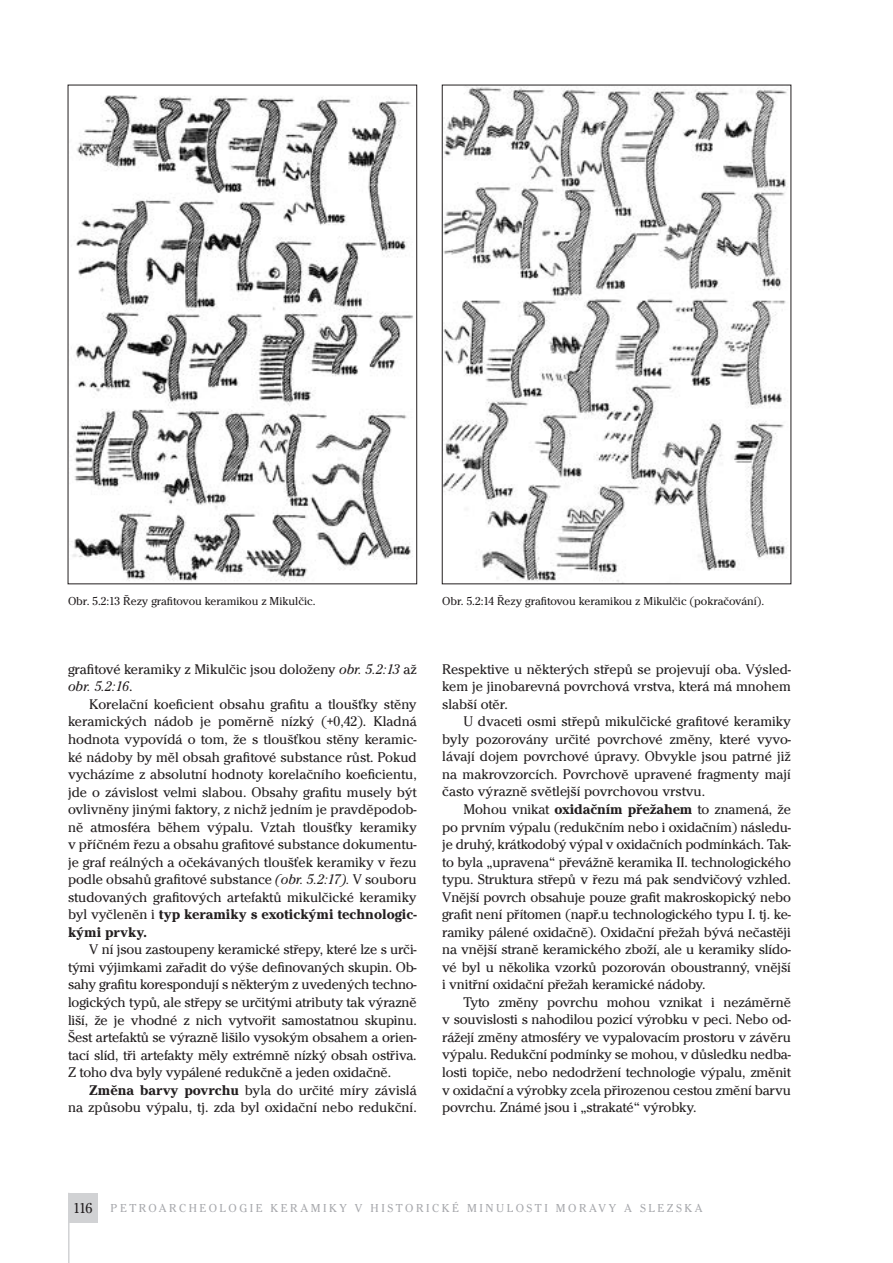
<style>
.page{position:relative;width:893px;height:1263px;background:#fff}
.page>*{position:absolute;margin:0;border:0;box-sizing:border-box;transform-origin:0 0}
.t1{font:14.55px/17.5px "Cheltenham Itc TOT";color:#231f20;text-align:justify}
.t2{font:12px "Cheltenham Itc TOT";color:#231f20}
.t3{font:12px "Cheltenham Itc TOT";letter-spacing:.215em;color:#a8a9ad}
.s1{font-style:italic}
.s2{font-weight:700}
.s3{font-size:15px;color:#231f20}
</style>
<div class="page">
<div style="left:68px;top:1193px;width:30px;height:29px;background:#d1d2d4"></div>
<hr style="left:68px;top:1193px;width:2px;height:70px;background:#d1d2d4">
<img style="left:71px;top:95px;width:342px;height:486px">
<img style="left:444px;top:87px;width:344px;height:495px">
<p class="t2" style="left:68px;top:594px;width:249px">Obr. 5.2:13 Řezy grafitovou keramikou z Mikulčic.</p>
<p class="t2" style="left:442px;top:594px;width:323px">Obr. 5.2:14 Řezy grafitovou keramikou z Mikulčic (pokračování).</p>
<p class="t1" style="left:68px;top:660px;width:350px">grafitové keramiky z Mikulčic jsou doloženy <span class="s1">obr. 5.2:13</span> až <span class="s1">obr. 5.2:16</span>.</p>
<p class="t1" style="left:68px;top:695px;width:350px;text-indent:21px">Korelační koeficient obsahu grafitu a tloušťky stěny keramických nádob je poměrně nízký (+0,42). Kladná hodnota vypovídá o tom, že s tloušťkou stěny keramic&shy;ké nádoby by měl obsah grafitové substance růst. Pokud vycházíme z absolutní hodnoty korelačního koeficientu, jde o závislost velmi slabou. Obsahy grafitu musely být ovlivněny jinými faktory, z nichž jedním je pravděpodob&shy;ně atmosféra během výpalu. Vztah tloušťky keramiky v příčném řezu a obsahu grafitové substance dokumentu&shy;je graf reálných a očekávaných tloušťek keramiky v řezu podle obsahů grafitové substance <span class="s1">(obr. 5.2:17).</span> V souboru studovaných grafitových artefaktů mikulčické keramiky byl vyčleněn i <span class="s2">typ keramiky s exotickými technologic&shy;kými prvky.</span></p>
<p class="t1" style="left:68px;top:941px;width:350px;text-indent:21px">V ní jsou zastoupeny keramické střepy, které lze s urči&shy;tými výjimkami zařadit do výše definovaných skupin. Ob&shy;sahy grafitu korespondují s některým z uvedených techno&shy;logických typů, ale střepy se určitými atributy tak výrazně liší, že je vhodné z nich vytvořit samostatnou skupinu.<br>Šest artefaktů se výrazně lišilo vysokým obsahem a orien&shy;tací slíd, tři artefakty měly extrémně nízký obsah ostřiva.<br>Z toho dva byly vypálené redukčně a jeden oxidačně.</p>
<p class="t1" style="left:68px;top:1081px;width:350px;text-align:right"><span class="s2">Změna barvy povrchu</span> byla do určité míry závislá<br>na způsobu výpalu, tj. zda byl oxidační nebo redukční.</p>
<p class="t1" style="left:442px;top:660px;width:350px">Respektive u některých střepů se projevují oba. Výsled&shy;kem je jinobarevná povrchová vrstva, která má mnohem slabší otěr.</p>
<p class="t1" style="left:442px;top:713px;width:350px;text-indent:21px">U dvaceti osmi střepů mikulčické grafitové keramiky byly pozorovány určité povrchové změny, které vyvo&shy;lávají dojem povrchové úpravy. Obvykle jsou patrné již na makrovzorcích. Povrchově upravené fragmenty mají často výrazně světlejší povrchovou vrstvu.</p>
<p class="t1" style="left:442px;top:800px;width:350px;text-indent:21px">Mohou vnikat <span class="s2">oxidačním přežahem</span> to znamená, že po prvním výpalu (redukčním nebo i oxidačním) následu&shy;je druhý, krátkodobý výpal v oxidačních podmínkách. Tak&shy;to byla „upravena“ převážně keramika II. technologického typu. Struktura střepů v řezu má pak sendvičový vzhled.<br>Vnější povrch obsahuje pouze grafit makroskopický nebo grafit není přítomen (např.u technologického typu I. tj. ke&shy;ramiky pálené oxidačně). Oxidační přežah bývá nečastěji na vnější straně keramického zboží, ale u keramiky slído&shy;vé byl u několika vzorků pozorován oboustranný, vnější i vnitřní oxidační přežah keramické nádoby.</p>
<p class="t1" style="left:442px;top:993px;width:350px;text-indent:21px">Tyto změny povrchu mohou vznikat i nezáměrně v souvislosti s nahodilou pozicí výrobku v peci. Nebo od&shy;rážejí změny atmosféry ve vypalovacím prostoru v závěru výpalu. Redukční podmínky se mohou, v důsledku nedba&shy;losti topiče, nebo nedodržení technologie výpalu, změnit v oxidační a výrobky zcela přirozenou cestou změní barvu povrchu. Známé jsou i „strakaté“ výrobky.</p>
<p class="t3" style="left:73px;top:1201px;width:631px"><span class="s3">116</span> PETROARCHEOLOGIE KERAMIKY V HISTORICKÉ MINULOSTI MORAVY A SLEZSKA</p>
</div>
